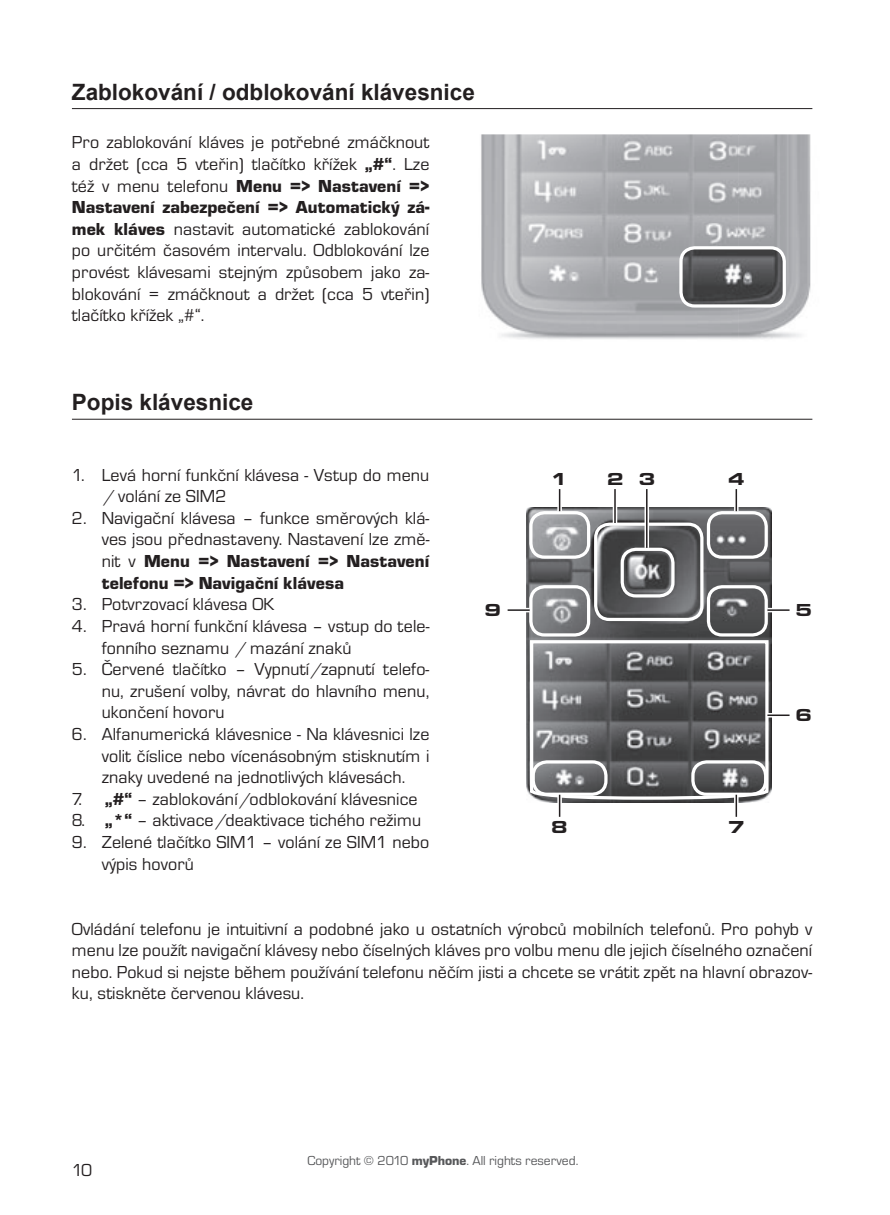
<style>
.page{position:relative;width:890px;height:1215px;background:#fff}
.page>*{position:absolute;margin:0;border:0;box-sizing:border-box;transform-origin:0 0}
.t1{font:700 22.5px "Arial CE";color:#231f20}
.t2{font:18px/21.6px "Eurostile TOT";letter-spacing:.005em;color:#231f20;text-align:justify}
.t3{font:900 expanded 18px "Eurostile TOT";color:#231f20}
.t4{font:13.5px "Eurostile TOT";color:#57585a}
.s1{font-weight:900}
</style>
<div class="page">
<hr style="left:72px;top:108px;width:740px;height:1px;background:#231f20">
<hr style="left:72px;top:418px;width:740px;height:1px;background:#231f20">
<img style="left:481px;top:134px;width:330px;height:205px">
<img style="left:680px;top:248px;width:104px;height:58px">
<div style="left:679px;top:246px;width:106px;height:61px;border:3px solid #fff;border-radius:14px"></div>
<img style="left:526px;top:507px;width:244px;height:285px">
<div style="left:529px;top:511px;width:61px;height:47px;border:3px solid #fff;border-radius:14px"></div>
<div style="left:706px;top:511px;width:61px;height:47px;border:3px solid #fff;border-radius:14px"></div>
<div style="left:620px;top:547px;width:54px;height:50px;border:3px solid #fff;border-radius:14px"></div>
<div style="left:594px;top:522px;width:109px;height:99px;border:3px solid #fff;border-radius:14px"></div>
<div style="left:529px;top:585px;width:61px;height:51px;border:3px solid #fff;border-radius:14px"></div>
<div style="left:706px;top:585px;width:61px;height:51px;border:3px solid #fff;border-radius:14px"></div>
<svg style="left:612px;top:489px;width:5px;height:34px"></svg>
<hr style="left:614px;top:489px;width:1px;height:34px;background:#231f20">
<svg style="left:557px;top:489px;width:4px;height:22px"></svg>
<hr style="left:558px;top:489px;width:2px;height:22px;background:#231f20">
<svg style="left:507px;top:607px;width:22px;height:5px"></svg>
<svg style="left:507px;top:609px;width:22px;height:1px"></svg>
<svg style="left:767px;top:607px;width:22px;height:5px"></svg>
<svg style="left:767px;top:609px;width:22px;height:1px"></svg>
<svg style="left:733px;top:489px;width:5px;height:22px"></svg>
<svg style="left:735px;top:489px;width:1px;height:22px"></svg>
<svg style="left:528px;top:638px;width:261px;height:178px"></svg>
<svg style="left:644px;top:489px;width:5px;height:58px"></svg>
<hr style="left:646px;top:489px;width:1px;height:58px;background:#231f20">
<p class="t1" style="left:72px;top:78px;width:404px">Zablokování / odblokování klávesnice</p>
<p class="t2" style="left:72px;top:132px;width:359px">Pro zablokování kláves je potřebné zmáčknout a držet (cca 5 vteřin) tlačítko křížek <span class="s1">„#“</span>. Lze též v menu telefonu <span class="s1">Menu =&gt; Nastavení =&gt; Nastavení zabezpečení =&gt; automatický zá&shy;mek kláves</span> nastavit automatické zablokování po určitém časovém intervalu. Odblokování lze provést klávesami stejným způsobem jako za&shy;blokování = zmáčknout a držet (cca 5 vteřin) tlačítko křížek „#“.</p>
<p class="t1" style="left:72px;top:389px;width:183px">Popis klávesnice</p>
<p class="t2" style="left:102px;top:464px;width:329px;text-indent:-30px">1. Levá horní funkční klávesa - Vstup do menu / volání ze SIM2</p>
<p class="t2" style="left:102px;top:507px;width:329px;text-indent:-30px">2. Navigační klávesa – funkce směrových klá&shy;ves jsou přednastaveny. Nastavení lze změ&shy;nit v <span class="s1">Menu =&gt; Nastavení =&gt; Nastavení telefonu =&gt; Navigační klávesa</span></p>
<p class="t2" style="left:72px;top:593px;width:204px">3. Potvrzovací klávesa OK</p>
<p class="t2" style="left:102px;top:615px;width:329px;text-indent:-30px">4. Pravá horní funkční klávesa – vstup do tele&shy;fonního seznamu / mazání znaků</p>
<p class="t2" style="left:102px;top:658px;width:329px;text-indent:-30px">5. Červené tlačítko – Vypnutí/zapnutí telefo&shy;nu, zrušení volby, návrat do hlavního menu, ukončení hovoru</p>
<p class="t2" style="left:102px;top:723px;width:329px;text-indent:-30px">6. Alfanumerická klávesnice - Na klávesnici lze volit číslice nebo vícenásobným stisknutím i znaky uvedené na jednotlivých klávesách.</p>
<p class="t2" style="left:72px;top:788px;width:347px">7. <span class="s1">„#“</span> – zablokování/odblokování klávesnice</p>
<p class="t2" style="left:72px;top:809px;width:350px">8. <span class="s1">„*“</span> – aktivace/deaktivace tichého režimu</p>
<p class="t2" style="left:102px;top:831px;width:329px;text-indent:-30px">9. Zelené tlačítko SIM1 – volání ze SIM1 nebo výpis hovorů</p>
<p class="t3" style="left:550px;top:468px;width:19px">1</p>
<p class="t3" style="left:606px;top:468px;width:50px">2 3</p>
<p class="t3" style="left:727px;top:468px;width:19px">4</p>
<p class="t3" style="left:484px;top:599px;width:19px">9</p>
<p class="t3" style="left:795px;top:599px;width:19px">5</p>
<p class="t3" style="left:550px;top:816px;width:19px">8</p>
<p class="t3" style="left:727px;top:816px;width:19px">7</p>
<p class="t3" style="left:795px;top:704px;width:19px">6</p>
<p class="t2" style="left:72px;top:917px;width:741px">Ovládání telefonu je intuitivní a podobné jako u ostatních výrobců mobilních telefonů. Pro pohyb v menu lze použít navigační klávesy nebo číselných kláves pro volbu menu dle jejich číselného označení nebo. Pokud si nejste během používání telefonu něčím jisti a chcete se vrátit zpět na hlavní obrazov&shy;ku, stiskněte červenou klávesu.</p>
<p class="t2" style="left:72px;top:1159px;width:22px">10</p>
<p class="t4" style="left:307px;top:1152px;width:272px">Copyright © 2010 <span class="s1">myPhone</span>. All rights reserved.</p>
</div>
